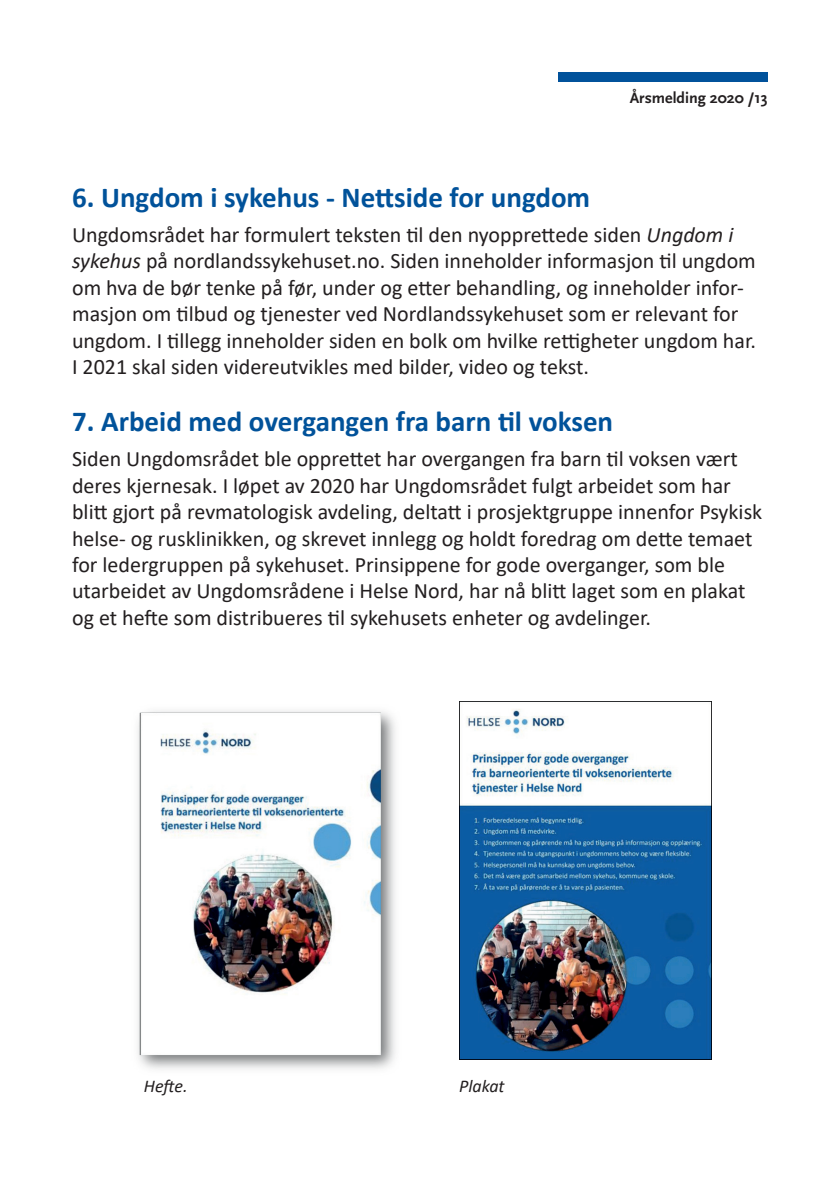
<style>
.page{position:relative;width:840px;height:1191px;background:#fff}
.page>*{position:absolute;margin:0;border:0;box-sizing:border-box;transform-origin:0 0}
.t1{font:700 29px "Calibri";color:#01529a}
.t2{font:22px/26.4px "Calibri";color:#231f20}
.t3{font:italic 18px "Calibri";color:#231f20}
.t4{font:700 16px "Scala Sans OT";color:#231f20}
.s1{font-style:italic}
</style>
<div class="page">
<div style="left:557px;top:72px;width:210px;height:9px;background:#01529b"></div>
<img style="left:138px;top:711px;width:257px;height:358px">
<img style="left:459px;top:701px;width:252px;height:358px">
<p class="t4" style="left:629px;top:89px;width:139px">Årsmelding 2020 /13</p>
<h1 class="t1" style="left:72px;top:177px;width:519px">6. Ungdom i sykehus - Nettside for ungdom</h1>
<p class="t2" style="left:72px;top:221px;width:685px">Ungdomsrådet har formulert teksten til den nyopprettede siden <span class="s1">Ungdom i sykehus</span> på nordlandssykehuset.no. Siden inneholder informasjon til ungdom om hva de bør tenke på før, under og etter behandling, og inneholder infor&shy;masjon om tilbud og tjenester ved Nordlandssykehuset som er relevant for ungdom. I tillegg inneholder siden en bolk om hvilke rettigheter ungdom har.<br>I 2021 skal siden videreutvikles med bilder, video og tekst.</p>
<h1 class="t1" style="left:72px;top:401px;width:542px">7. Arbeid med overgangen fra barn til voksen</h1>
<p class="t2" style="left:72px;top:445px;width:691px">Siden Ungdomsrådet ble opprettet har overgangen fra barn til voksen vært deres kjernesak. I løpet av 2020 har Ungdomsrådet fulgt arbeidet som har blitt gjort på revmatologisk avdeling, deltatt i prosjektgruppe innenfor Psykisk helse- og rusklinikken, og skrevet innlegg og holdt foredrag om dette temaet for ledergruppen på sykehuset. Prinsippene for gode overganger, som ble utarbeidet av Ungdomsrådene i Helse Nord, har nå blitt laget som en plakat og et hefte som distribueres til sykehusets enheter og avdelinger.</p>
<p class="t3" style="left:144px;top:1073px;width:45px">Hefte.</p>
<p class="t3" style="left:459px;top:1073px;width:47px">Plakat</p>
</div>
